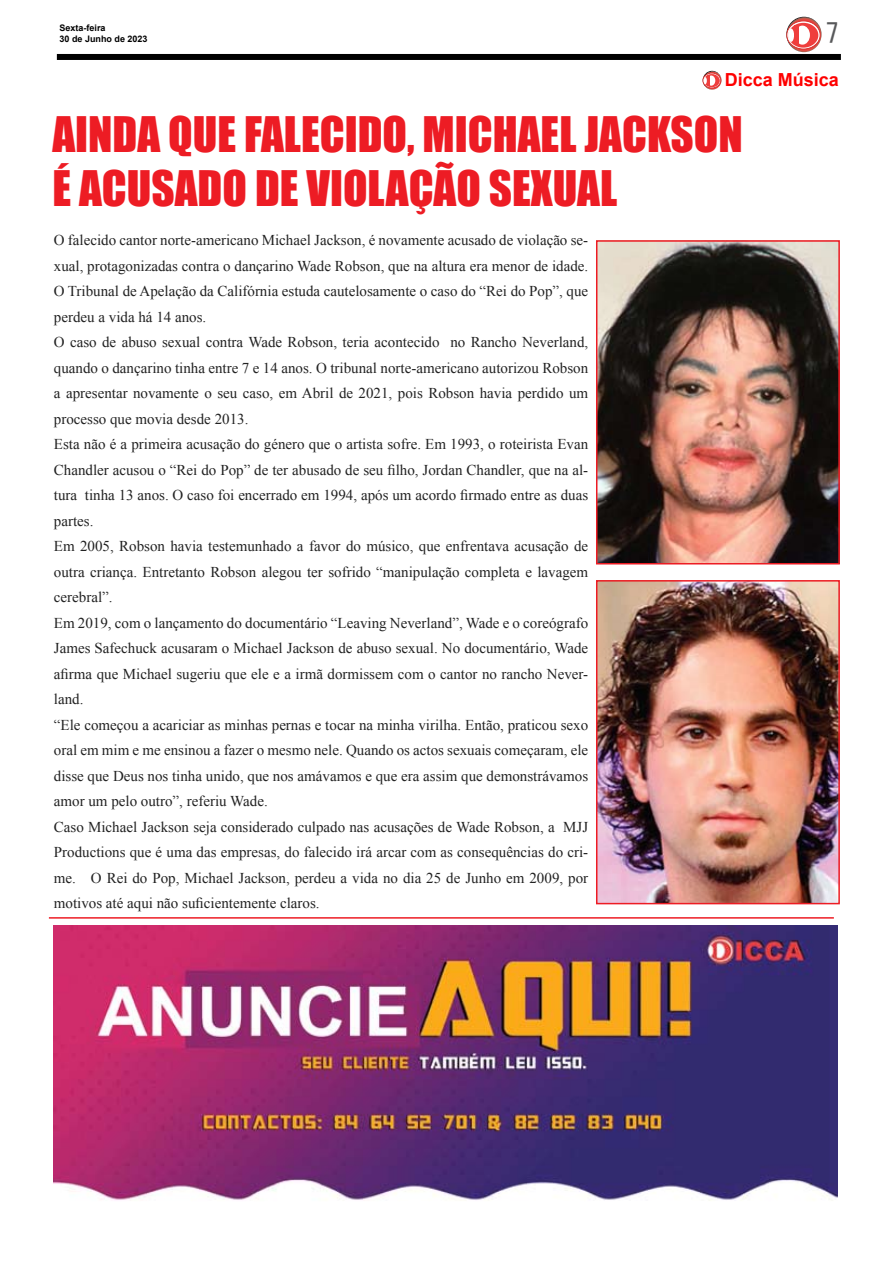
<style>
.page{position:relative;width:893px;height:1263px;background:#fff}
.page>*{position:absolute;margin:0;border:0;box-sizing:border-box;transform-origin:0 0}
.t1{font:45px/54px "Impact";color:#ed1c24}
.t2{font:27px "MS Gothic";color:#58595b}
.t3{font:700 18px "Arial";color:#fe0000}
.t4{font:15px/25.5px "Times New Roman";color:#222}
.t5{font:700 9px/10.8px "Arial";color:#000}
</style>
<div class="page">
<div style="left:57px;top:54px;width:784px;height:6px;background:#000"></div>
<svg style="left:786px;top:17px;width:36px;height:35px"></svg>
<svg style="left:787px;top:21px;width:33px;height:28px"></svg>
<div style="left:787px;top:21px;width:33px;height:28px;border:1px solid #d9322f;border-radius:50%"></div>
<div style="left:788px;top:23px;width:30px;height:25px;background:#ef3e3d;border-radius:50%"></div>
<div style="left:788px;top:29px;width:6px;height:13px;background:#fff;border-radius:50%"></div>
<div style="left:795px;top:26px;width:15px;height:19px;background:#fff;border-radius:50%"></div>
<hr style="left:795px;top:25px;width:4px;height:20px;background:#ef3e3d">
<svg style="left:703px;top:71px;width:18px;height:19px"></svg>
<div style="left:703px;top:73px;width:18px;height:15px;border:1px solid #d9322f;border-radius:50%"></div>
<svg style="left:704px;top:74px;width:16px;height:13px"></svg>
<svg style="left:707px;top:76px;width:8px;height:10px"></svg>
<svg style="left:704px;top:75px;width:5px;height:11px"></svg>
<img style="left:54px;top:925px;width:784px;height:276px">
<hr style="left:49px;top:917px;width:785px;height:2px;background:#ed1c24">
<img style="left:599px;top:243px;width:238px;height:318px">
<div style="left:596px;top:240px;width:244px;height:324px;border:2px solid #ed1c24"></div>
<img style="left:599px;top:583px;width:238px;height:318px">
<div style="left:596px;top:580px;width:244px;height:324px;border:2px solid #ed1c24"></div>
<p class="t5" style="left:60px;top:23px;width:90px">Sexta-feira<br>30 de Junho de 2023</p>
<h2 class="t2" style="left:825px;top:20px;width:15px">7</h2>
<p class="t3" style="left:725px;top:68px;width:116px">Dicca Música</p>
<h1 class="t1" style="left:52px;top:107px;width:692px">AINDA QUE FALECIDO, MICHAEL JACKSON<br>É ACUSADO DE VIOLAÇÃO SEXUAL</h1>
<p class="t4" style="left:54px;top:227px;width:536px">O falecido cantor norte-americano Michael Jackson, é novamente acusado de violação se&shy;xual, protagonizadas contra o dançarino Wade Robson, que na altura era menor de idade.<br>O Tribunal de Apelação da Califórnia estuda cautelosamente o caso do “Rei do Pop”, que perdeu a vida há 14 anos.<br>O caso de abuso sexual contra Wade Robson, teria acontecido no Rancho Neverland, quando o dançarino tinha entre 7 e 14 anos. O tribunal norte-americano autorizou Robson a apresentar novamente o seu caso, em Abril de 2021, pois Robson havia perdido um processo que movia desde 2013.<br>Esta não é a primeira acusação do género que o artista sofre. Em 1993, o roteirista Evan Chandler acusou o “Rei do Pop” de ter abusado de seu filho, Jordan Chandler, que na al&shy;tura tinha 13 anos. O caso foi encerrado em 1994, após um acordo firmado entre as duas partes.<br>Em 2005, Robson havia testemunhado a favor do músico, que enfrentava acusação de outra criança. Entretanto Robson alegou ter sofrido “manipulação completa e lavagem cerebral”.<br>Em 2019, com o lançamento do documentário “Leaving Neverland”, Wade e o coreógrafo James Safechuck acusaram o Michael Jackson de abuso sexual. No documentário, Wade afirma que Michael sugeriu que ele e a irmã dormissem com o cantor no rancho Never&shy;land.<br>“Ele começou a acariciar as minhas pernas e tocar na minha virilha. Então, praticou sexo oral em mim e me ensinou a fazer o mesmo nele. Quando os actos sexuais começaram, ele disse que Deus nos tinha unido, que nos amávamos e que era assim que demonstrávamos amor um pelo outro”, referiu Wade.<br>Caso Michael Jackson seja considerado culpado nas acusações de Wade Robson, a MJJ Productions que é uma das empresas, do falecido irá arcar com as consequências do cri&shy;me. O Rei do Pop, Michael Jackson, perdeu a vida no dia 25 de Junho em 2009, por motivos até aqui não suficientemente claros.</p>
</div>
